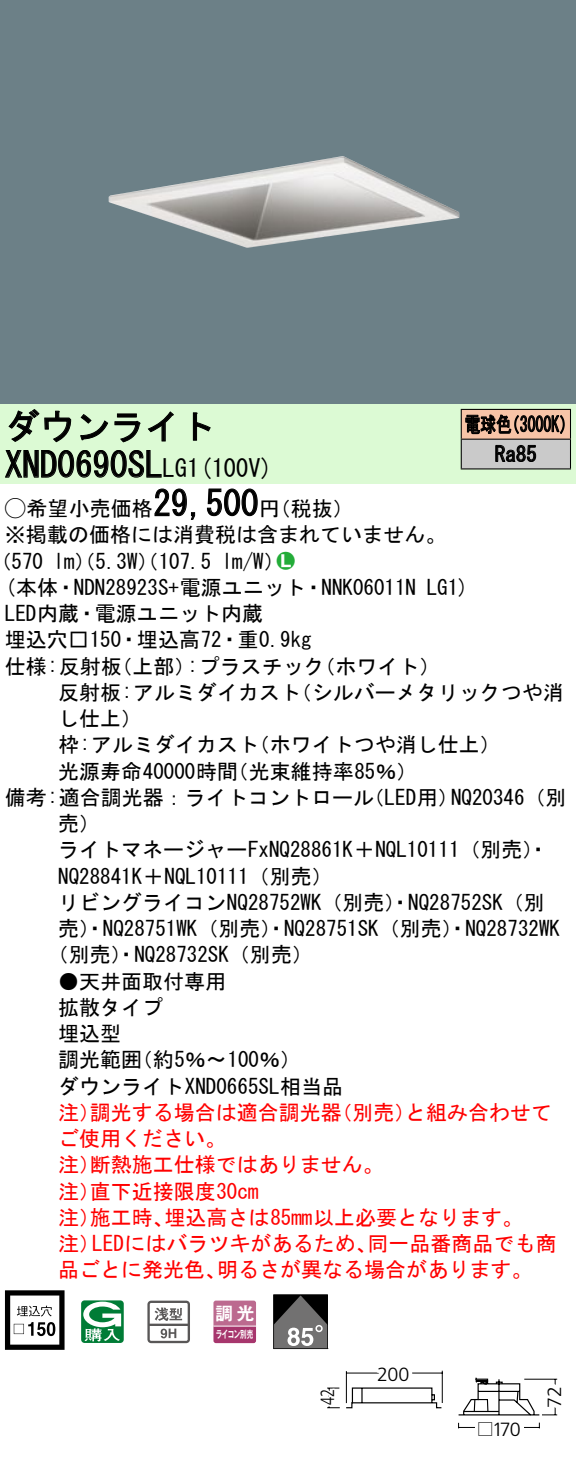
<style>
.page{position:relative;width:576px;height:1462px;background:#fff}
.page>*{position:absolute;margin:0;border:0;box-sizing:border-box;transform-origin:0 0}
.t1{font:35px "MS Gothic";color:#000}
.t2{font:24.5px "MS Gothic";color:#000}
.t3{font:21px/26.2px "MS Gothic";color:#000}
.t4{font:21px/26.2px "MS Gothic";color:#f00}
.t5{font:21px/29.8px "MS Gothic";color:#000;scale:.75 1}
.t6{font:21px "Ford Classification 1";color:#23ac38}
.t7{font:300 19.25px "Frutiger LT Std";letter-spacing:-.04em;color:#000}
.t8{font:300 19.25px "Frutiger LT Std";letter-spacing:-.04em;color:#000;scale:.77 1}
.t9{font:17.5px "Gothic MB101 Pro De Bold 90 pv RKSJ H";color:#fff}
.t10{font:15.75px "Gothic MB101 Pro Regular 90 pv RKSJ H";color:#000}
.t11{font:10.15px "Gothic MB101 Pro De Bold 90 pv RKSJ H";letter-spacing:-.05em;color:#fff;scale:.65 1}
.s1{font-size:24.5px}
.s2{font-family:"Ford Classification 1"}
.s3{color:#fff}
</style>
<div class="page">
<div style="left:0;top:0;width:575px;height:404px;background:#6c8087"></div>
<img style="left:109px;top:156px;width:350px;height:92px">
<div style="left:0;top:404px;width:575px;height:79px;background:#dcfad4"></div>
<svg style="left:8px;top:409px;width:64px;height:34px"></svg>
<svg style="left:80px;top:413px;width:60px;height:30px"></svg>
<svg style="left:147px;top:411px;width:26px;height:31px"></svg>
<svg style="left:192px;top:412px;width:19px;height:29px"></svg>
<svg style="left:5px;top:450px;width:157px;height:28px"></svg>
<svg style="left:154px;top:488px;width:42px;height:32px"></svg>
<svg style="left:207px;top:488px;width:51px;height:29px"></svg>
<svg style="left:5px;top:1290px;width:59px;height:60px"></svg>
<svg style="left:47px;top:1322px;width:8px;height:14px"></svg>
<svg style="left:81px;top:1300px;width:43px;height:43px"></svg>
<svg style="left:147px;top:1301px;width:43px;height:42px"></svg>
<svg style="left:213px;top:1301px;width:43px;height:42px;background:#b45783"></svg>
<hr style="left:213px;top:1325px;width:43px;height:2px;background:#fff">
<svg style="left:273px;top:1294px;width:55px;height:55px;background:#5c5b5b"></svg>
<div style="left:461px;top:409px;width:109px;height:30px;background:#f7c4a7"></div>
<div style="left:461px;top:439px;width:109px;height:30px;background:#cacaca"></div>
<hr style="left:460px;top:409px;width:110px;height:1px;background:#000">
<hr style="left:569px;top:410px;width:2px;height:29px;background:#000">
<hr style="left:460px;top:439px;width:110px;height:1px;background:#000">
<hr style="left:569px;top:440px;width:2px;height:28px;background:#000">
<hr style="left:460px;top:468px;width:110px;height:2px;background:#000">
<svg style="left:460px;top:410px;width:104px;height:58px"></svg>
<svg style="left:327px;top:1387px;width:12px;height:22px"></svg>
<svg style="left:345px;top:1370px;width:213px;height:59px"></svg>
<div style="left:386px;top:1365px;width:13px;height:18px;border:7px solid #fff;border-radius:50%"></div>
<div style="left:384px;top:1363px;width:17px;height:21px;border:7px solid #fff;border-radius:50%"></div>
<div style="left:397px;top:1365px;width:13px;height:18px;border:7px solid #fff;border-radius:50%"></div>
<div style="left:395px;top:1363px;width:17px;height:21px;border:7px solid #fff;border-radius:50%"></div>
<h1 class="t1" style="left:5px;top:409px;width:212px">ダウンライト</h1>
<p class="t2" style="left:187px;top:456px;width:87px">(1 100 (V</p>
<h1 class="t1" style="left:5px;top:447px;width:184px">XND0690SL<span class="s1">LG</span></h1>
<h1 class="t1" style="left:153px;top:486px;width:106px">29,500</h1>
<p class="t3" style="left:5px;top:495px;width:442px"><span class="s2">A</span>希望小売価格<br>※掲載の価格には消費税は含まれていません。</p>
<p class="t6" style="left:277px;top:550px;width:19px">2<span class="s3">7</span></p>
<p class="t3" style="left:259px;top:495px;width:96px">（円税抜(</p>
<p class="t3" style="left:222px;top:548px;width:64px">l m (W/</p>
<p class="t3" style="left:-9px;top:548px;width:54px">（570</p>
<p class="t3" style="left:54px;top:548px;width:159px">lm）（5.3 ）（W 107.5</p>
<p class="t5" style="left:494px;top:409px;width:57px;text-indent:-30px">電球色<br>Ra85</p>
<p class="t5" style="left:504px;top:409px;width:96px">（3000 (K</p>
<p class="t3" style="left:5px;top:574px;width:412px">(本体・NDN28923 +S 電源ユニット・NNK06011N</p>
<p class="t3" style="left:5px;top:600px;width:259px">LED内蔵・電源ユニット内蔵</p>
<p class="t3" style="left:5px;top:627px;width:308px">埋込穴□150・埋込高72・重0.9kg</p>
<p class="t3" style="left:314px;top:653px;width:127px">（ホワイト(</p>
<p class="t3" style="left:426px;top:574px;width:44px">LG (1</p>
<p class="t3" style="left:187px;top:653px;width:139px">:プラスチック</p>
<p class="t3" style="left:5px;top:653px;width:118px">仕様:反射板</p>
<p class="t3" style="left:111px;top:653px;width:85px">（上部）</p>
<p class="t3" style="left:58px;top:679px;width:244px">反射板:アルミダイカスト</p>
<p class="t3" style="left:58px;top:705px;width:85px">し仕上(</p>
<p class="t3" style="left:248px;top:732px;width:253px">（ホワイトつや消し仕上(</p>
<p class="t3" style="left:290px;top:679px;width:274px">（シルバーメタリックつや消</p>
<p class="t3" style="left:227px;top:732px;width:191px;text-indent:-169px">枠:アルミダイカスト<br>（光束維持率85％(</p>
<p class="t3" style="left:58px;top:758px;width:181px">光源寿命40000時間</p>
<p class="t3" style="left:5px;top:784px;width:370px">備考:適合調光器：ライトコントロール</p>
<p class="t3" style="left:58px;top:810px;width:43px">売(</p>
<p class="t3" style="left:58px;top:837px;width:492px">ライトマネージャーFxNQ28861 ＋K NQL10111（別売・(</p>
<p class="t3" style="left:58px;top:863px;width:276px">NQ28841 ＋K NQL10111（別売(</p>
<p class="t3" style="left:58px;top:889px;width:488px">リビングライコンNQ28752WK（別売）・NQ28752SK（別</p>
<p class="t3" style="left:58px;top:915px;width:503px">売）・NQ28751WK（別売）・NQ28751SK（別売）・NQ28732WK</p>
<p class="t3" style="left:48px;top:942px;width:267px">（別売）・NQ28732SK（別売(</p>
<p class="t3" style="left:58px;top:968px;width:170px">●天井面取付専用拡散タイプ<br>埋込型</p>
<p class="t3" style="left:132px;top:1047px;width:171px">（約5％〜100％(</p>
<p class="t3" style="left:363px;top:784px;width:97px">（LED用）</p>
<p class="t3" style="left:451px;top:784px;width:117px">NQ20346（別</p>
<p class="t3" style="left:58px;top:1047px;width:286px">調光範囲<br>ダウンライトXND0665SL相当品</p>
<p class="t4" style="left:90px;top:1099px;width:253px">調光する場合は適合調光器</p>
<p class="t4" style="left:331px;top:1099px;width:85px">（別売）</p>
<p class="t4" style="left:405px;top:1099px;width:148px">と組み合わせて</p>
<p class="t4" style="left:58px;top:1099px;width:43px">注）</p>
<p class="t4" style="left:58px;top:1125px;width:169px">ご使用ください。</p>
<p class="t4" style="left:90px;top:1152px;width:295px">断熱施工仕様ではありません。</p>
<p class="t4" style="left:90px;top:1152px;width:170px;text-indent:-32px">注）<br>直下近接限度30cm</p>
<p class="t4" style="left:58px;top:1178px;width:43px">注）</p>
<p class="t4" style="left:164px;top:1204px;width:360px">埋込高さは85mm以上必要となります。</p>
<p class="t4" style="left:90px;top:1204px;width:85px">施工時、</p>
<p class="t4" style="left:58px;top:1204px;width:43px">注）</p>
<p class="t4" style="left:92px;top:1230px;width:286px">LEDにはバラツキがあるため、</p>
<p class="t4" style="left:367px;top:1230px;width:190px">同一品番商品でも商</p>
<p class="t4" style="left:58px;top:1230px;width:43px">注）</p>
<p class="t4" style="left:58px;top:1257px;width:169px">品ごとに発光色、</p>
<p class="t4" style="left:217px;top:1257px;width:317px">明るさが異なる場合があります。</p>
<p class="t9" style="left:215px;top:1299px;width:41px">調光</p>
<p class="t11" style="left:216px;top:1326px;width:59px">ライコン別売</p>
<p class="t7" style="left:377px;top:1363px;width:34px">200</p>
<p class="t8" style="left:316px;top:1405px;width:22px;rotate:-90deg">42</p>
<p class="t7" style="left:543px;top:1407px;width:23px;rotate:-90deg">72</p>
<p class="t7" style="left:492px;top:1418px;width:30px">170</p>
<p class="t10" style="left:477px;top:1416px;width:17px">□</p>
</div>
